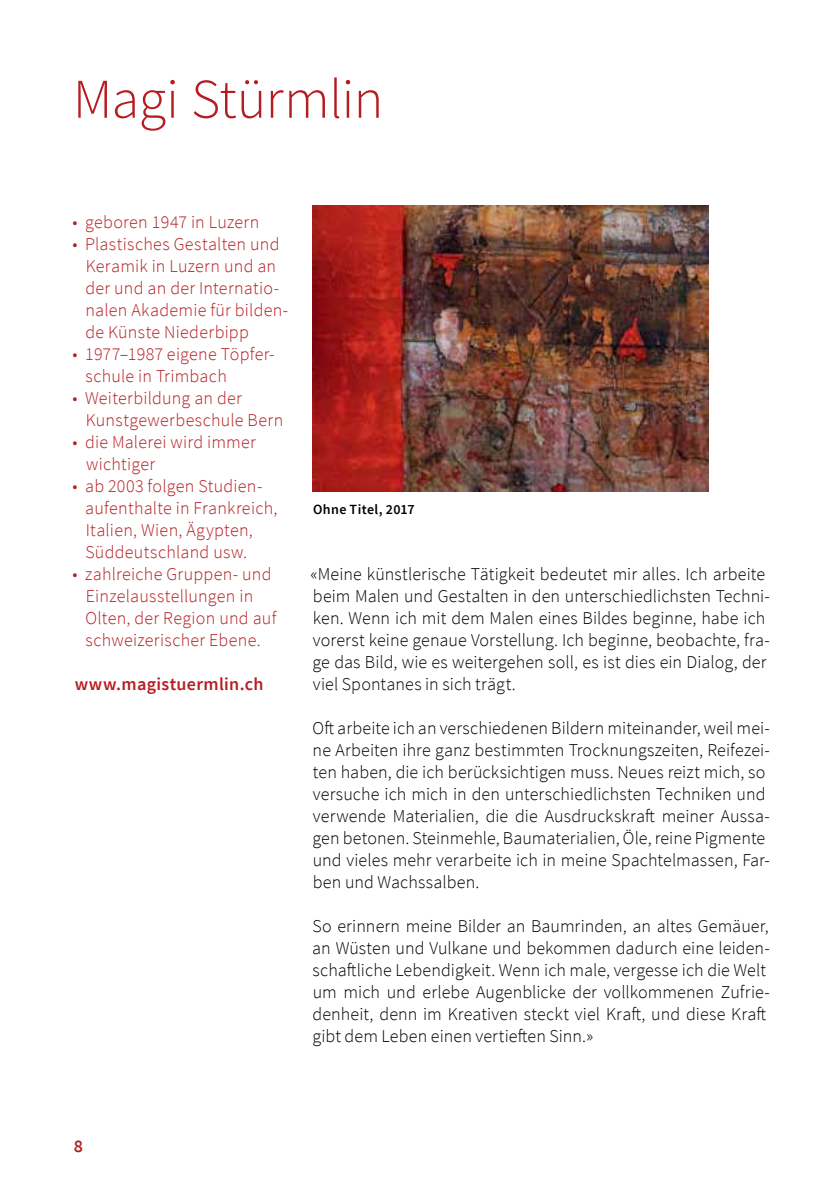
<style>
.page{position:relative;width:840px;height:1191px;background:#fff}
.page>*{position:absolute;margin:0;border:0;box-sizing:border-box;transform-origin:0 0}
.t1{font:300 56px "Source Sans Pro";letter-spacing:-.01em;color:#b61d22}
.t2{font:300 18px/22px "Source Sans Pro";letter-spacing:.005em;color:#000}
.t3{font:300 18px/22px "Source Sans Pro";letter-spacing:.015em;color:#b61d22}
.t4{font:600 18px "Source Sans Pro";letter-spacing:.02em;color:#b61d22}
.t5{font:600 14px "Source Sans Pro";letter-spacing:.025em;color:#000}
</style>
<div class="page">
<img style="left:312px;top:206px;width:396px;height:286px">
<h1 class="t1" style="left:73px;top:65px;width:312px">Magi Stürmlin</h1>
<p class="t3" style="left:72px;top:211px;width:188px">• geboren 1947 in Luzern</p>
<p class="t3" style="left:85px;top:233px;width:204px;text-indent:-13px">• Plastisches Gestalten und<br>Keramik in Luzern und an der und an der Internatio&shy;nalen Akademie für bilden&shy;de Künste Niederbipp</p>
<p class="t3" style="left:85px;top:343px;width:190px;text-indent:-13px">• 1977–1987 eigene Töpfer&shy;schule in Trimbach</p>
<p class="t3" style="left:86px;top:387px;width:199px;text-indent:-13px">• Weiterbildung an der<br>Kunstgewerbeschule Bern</p>
<p class="t3" style="left:86px;top:431px;width:171px;text-indent:-13px">• die Malerei wird immer wichtiger</p>
<p class="t3" style="left:85px;top:475px;width:193px;text-indent:-13px">• ab 2003 folgen Studien&shy;aufenthalte in Frankreich,<br>Italien, Wien, Ägypten,<br>Süddeutschland usw.</p>
<p class="t3" style="left:85px;top:563px;width:192px;text-indent:-13px">• zahlreiche Gruppen- und<br>Einzelausstellungen in<br>Olten, der Region und auf schweizerischer Ebene.</p>
<p class="t4" style="left:75px;top:672px;width:190px">www.magistuermlin.ch</p>
<p class="t5" style="left:313px;top:500px;width:103px">Ohne Titel, 2017</p>
<p class="t2" style="left:310px;top:563px;width:460px">«Meine künstlerische Tätigkeit bedeutet mir alles. Ich arbeite beim Malen und Gestalten in den unterschiedlichsten Techni&shy;ken. Wenn ich mit dem Malen eines Bildes beginne, habe ich vorerst keine genaue Vorstellung. Ich beginne, beobachte, fra&shy;ge das Bild, wie es weitergehen soll, es ist dies ein Dialog, der viel Spontanes in sich trägt.</p>
<p class="t2" style="left:312px;top:717px;width:458px">Oft arbeite ich an verschiedenen Bildern miteinander, weil mei&shy;ne Arbeiten ihre ganz bestimmten Trocknungszeiten, Reifezei&shy;ten haben, die ich berücksichtigen muss. Neues reizt mich, so versuche ich mich in den unterschiedlichsten Techniken und verwende Materialien, die die Ausdruckskraft meiner Aussa&shy;gen betonen. Steinmehle, Baumaterialien, Öle, reine Pigmente und vieles mehr verarbeite ich in meine Spachtelmassen, Far&shy;ben und Wachssalben.</p>
<p class="t2" style="left:312px;top:915px;width:459px">So erinnern meine Bilder an Baumrinden, an altes Gemäuer, an Wüsten und Vulkane und bekommen dadurch eine leiden&shy;schaftliche Lebendigkeit. Wenn ich male, vergesse ich die Welt um mich und erlebe Augenblicke der vollkommenen Zufrie&shy;denheit, denn im Kreativen steckt viel Kraft, und diese Kraft gibt dem Leben einen vertieften Sinn.»</p>
<p class="t4" style="left:74px;top:1134px;width:11px">8</p>
</div>
